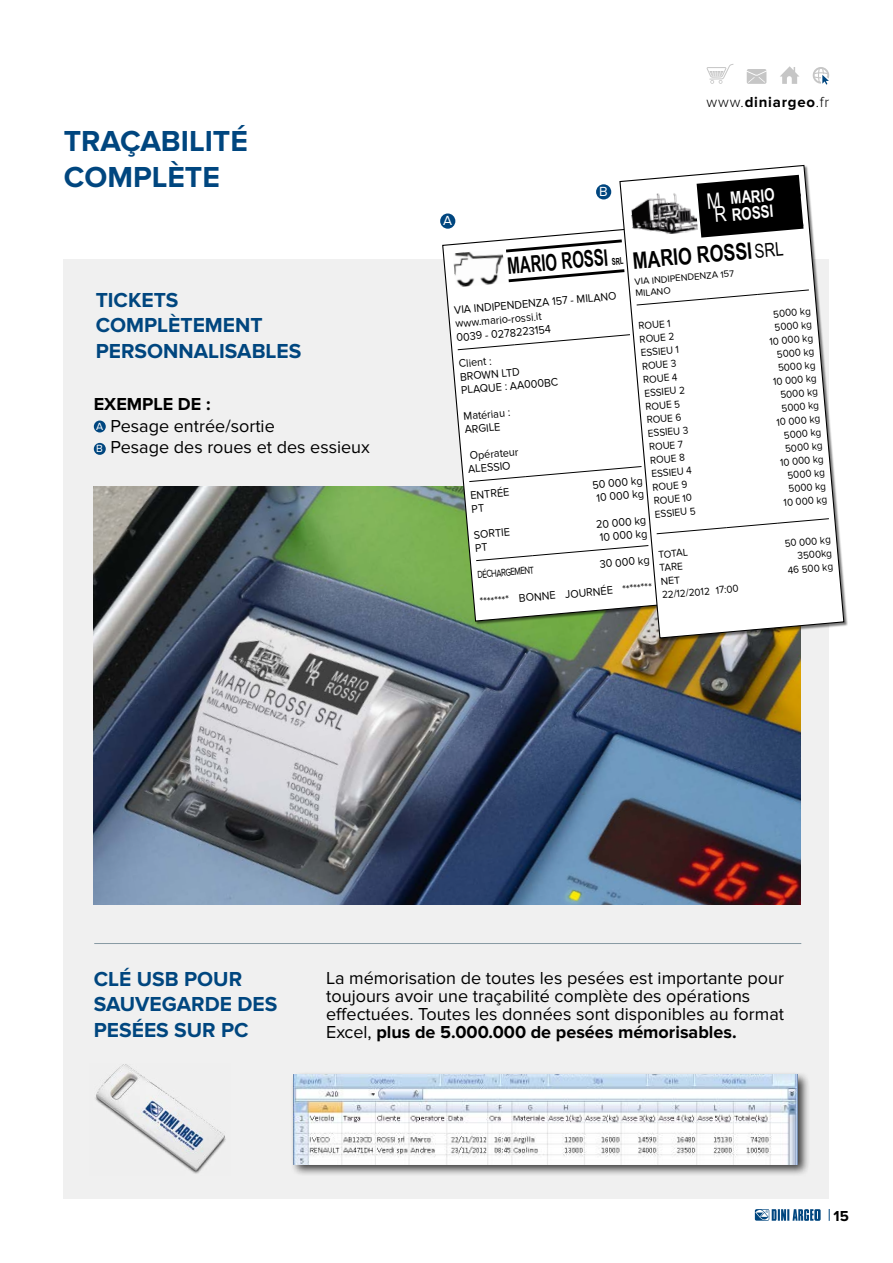
<style>
.page{position:relative;width:893px;height:1263px;background:#fff}
.page>*{position:absolute;margin:0;border:0;box-sizing:border-box;transform-origin:0 0}
.t1{font:700 30px/36px "Proxima Nova";color:#00467f}
.t2{font:700 22.8px "Arial Narrow";color:#000;scale:.95 1}
.t3{font:700 22.8px "Arial Narrow";color:#000;scale:.8 1}
.t4{font:700 21px/25.2px "Proxima Nova";color:#00467f}
.t5{font:18px/18px "Proxima Nova";color:#000}
.t6{font:700 17.1px/16.2px "Arial Narrow";color:#fff;scale:.95 1}
.t7{font:700 15px "Proxima Nova";letter-spacing:.05em;color:#000}
.t8{font:13.65px "Proxima Nova";color:#fff}
.t9{font:11.4px/13.4px "Proxima Nova";color:#000;scale:.95 1}
.t10{font:10.5px "Proxima Nova";color:#000;scale:.95 1}
.t11{font:10.5px "Proxima Nova";color:#000;scale:.75 1}
.t12{font:9.6px/11.4px "Proxima Nova";color:#000}
.s1{font-weight:700}
.s2{font-size:10.8px;color:#fff}
.s3{font-weight:300}
.s4{font-weight:400;font-size:19.05px}
</style>
<div class="page">
<svg style="left:829px;top:1209px;width:1px;height:12px"></svg>
<svg style="left:755px;top:1209px;width:66px;height:12px"></svg>
<svg style="left:813px;top:67px;width:16px;height:18px"></svg>
<svg style="left:780px;top:66px;width:19px;height:18px"></svg>
<svg style="left:747px;top:69px;width:19px;height:15px"></svg>
<svg style="left:707px;top:64px;width:27px;height:20px"></svg>
<div style="left:64px;top:259px;width:765px;height:940px;background:#f0f0f0"></div>
<hr style="left:94px;top:943px;width:707px;height:1px;background:#879aa3">
<img style="left:94px;top:486px;width:707px;height:419px">
<img style="left:95px;top:1064px;width:131px;height:110px">
<div style="left:290px;top:1071px;width:520px;height:106px;background:#000;opacity:.75"></div>
<img style="left:294px;top:1075px;width:504px;height:89px">
<div style="left:440px;top:213px;width:15px;height:16px;background:#00467f;border-radius:50%"></div>
<div style="left:596px;top:184px;width:15px;height:15px;background:#00467f;border-radius:50%"></div>
<div style="left:94px;top:420px;width:12px;height:12px;background:#00467f;border-radius:50%"></div>
<div style="left:94px;top:443px;width:12px;height:12px;background:#00467f;border-radius:50%"></div>
<svg style="left:442px;top:228px;width:177px;height:394px"></svg>
<svg style="left:619px;top:164px;width:226px;height:475px"></svg>
<svg style="left:503px;top:238px;width:124px;height:46px"></svg>
<svg style="left:697px;top:175px;width:109px;height:63px"></svg>
<svg style="left:661px;top:576px;width:19px;height:9px"></svg>
<h1 class="t1" style="left:64px;top:124px;width:186px">TRAÇABILITÉ<br>COMPLÈTE</h1>
<p class="t4" style="left:96px;top:288px;width:84px">TICKETS<br>COMPL</p>
<p class="t4" style="left:168px;top:313px;width:27px">ÈTEMENT</p>
<p class="t4" style="left:96px;top:338px;width:14px">PERSONNALISABLES</p>
<p class="t5" style="left:94px;top:394px;width:278px;line-height:21.6px"><span class="s1">EXEMPLE DE :<br></span><span class="s2">A</span> Pesage entrée/sortie<br><span class="s2">B</span> Pesage des roues et des essieux</p>
<p class="t7" style="left:707px;top:93px;width:124px"><span class="s3">www.</span>DINIARGEO<span class="s3">.fr</span></p>
<p class="t8" style="left:599px;top:184px;width:10px">B</p>
<p class="t6" style="left:730px;top:189px;width:48px;rotate:-5deg">MARIO<br>ROSSI</p>
<p class="t2" style="left:631px;top:244px;width:161px;rotate:-5deg">MARIO ROSSI<span class="s4">SRL</span></p>
<p class="t12" style="left:634px;top:276px;width:101px;rotate:-5deg">VIA INDIPENDENZA 157<br>MILANO</p>
<p class="t10" style="left:638px;top:320px;width:35px;rotate:-5deg">ROUE 1</p>
<p class="t8" style="left:443px;top:213px;width:10px">A</p>
<p class="t3" style="left:506px;top:249px;width:128px;rotate:-5deg">MARIO ROSSI</p>
<p class="t9" style="left:454px;top:303px;width:173px;rotate:-5deg">VIA INDIPENDENZA 157 - MILANO www.mario-rossi.it<br>0039 - 0278223154</p>
<p class="t9" style="left:458px;top:357px;width:104px;rotate:-5deg">Client :<br>BROWN LTD<br>PLAQUE : AA000BC</p>
<p class="t9" style="left:463px;top:410px;width:51px;rotate:-5deg">Matériau :<br>ARGILE</p>
<p class="t9" style="left:466px;top:449px;width:56px;rotate:-5deg">Opérateur<br>ALESSIO</p>
<p class="t9" style="left:470px;top:489px;width:43px;rotate:-5deg">ENTRÉE<br>PT</p>
<p class="t9" style="left:592px;top:478px;width:55px;rotate:-5deg">50 000 kg<br>10 000 kg</p>
<p class="t9" style="left:473px;top:528px;width:40px;rotate:-5deg">SORTIE<br>PT</p>
<p class="t9" style="left:595px;top:518px;width:55px;rotate:-5deg">20 000 kg<br>10 000 kg</p>
<p class="t11" style="left:477px;top:569px;width:77px;rotate:-5deg">DÉCHARGEMENT</p>
<p class="t10" style="left:773px;top:308px;width:41px;rotate:-5deg">5000 kg</p>
<p class="t10" style="left:774px;top:321px;width:41px;rotate:-5deg">5000 kg</p>
<p class="t10" style="left:639px;top:333px;width:38px;rotate:-5deg">ROUE 2</p>
<p class="t10" style="left:769px;top:335px;width:47px;rotate:-5deg">10 000 kg</p>
<p class="t10" style="left:640px;top:347px;width:42px;rotate:-5deg">ESSIEU 1</p>
<p class="t10" style="left:776px;top:348px;width:41px;rotate:-5deg">5000 kg</p>
<p class="t10" style="left:641px;top:360px;width:38px;rotate:-5deg">ROUE 3</p>
<p class="t10" style="left:777px;top:362px;width:41px;rotate:-5deg">5000 kg</p>
<p class="t10" style="left:643px;top:374px;width:38px;rotate:-5deg">ROUE 4</p>
<p class="t10" style="left:772px;top:376px;width:47px;rotate:-5deg">10 000 kg</p>
<p class="t10" style="left:644px;top:387px;width:44px;rotate:-5deg">ESSIEU 2</p>
<p class="t10" style="left:780px;top:389px;width:41px;rotate:-5deg">5000 kg</p>
<p class="t10" style="left:645px;top:400px;width:38px;rotate:-5deg">ROUE 5</p>
<p class="t10" style="left:781px;top:402px;width:41px;rotate:-5deg">5000 kg</p>
<p class="t10" style="left:646px;top:414px;width:38px;rotate:-5deg">ROUE 6</p>
<p class="t10" style="left:776px;top:416px;width:47px;rotate:-5deg">10 000 kg</p>
<p class="t10" style="left:647px;top:427px;width:44px;rotate:-5deg">ESSIEU 3</p>
<p class="t10" style="left:783px;top:429px;width:41px;rotate:-5deg">5000 kg</p>
<p class="t10" style="left:649px;top:441px;width:37px;rotate:-5deg">ROUE 7</p>
<p class="t10" style="left:785px;top:442px;width:41px;rotate:-5deg">5000 kg</p>
<p class="t10" style="left:650px;top:454px;width:38px;rotate:-5deg">ROUE 8</p>
<p class="t10" style="left:780px;top:456px;width:47px;rotate:-5deg">10 000 kg</p>
<p class="t10" style="left:651px;top:468px;width:44px;rotate:-5deg">ESSIEU 4</p>
<p class="t10" style="left:787px;top:469px;width:41px;rotate:-5deg">5000 kg</p>
<p class="t10" style="left:652px;top:481px;width:38px;rotate:-5deg">ROUE 9</p>
<p class="t10" style="left:788px;top:483px;width:41px;rotate:-5deg">5000 kg</p>
<p class="t10" style="left:653px;top:495px;width:42px;rotate:-5deg">ROUE 10</p>
<p class="t10" style="left:783px;top:497px;width:47px;rotate:-5deg">10 000 kg</p>
<p class="t10" style="left:654px;top:508px;width:44px;rotate:-5deg">ESSIEU 5</p>
<p class="t10" style="left:784px;top:537px;width:50px;rotate:-5deg">50 000 kg</p>
<p class="t10" style="left:658px;top:548px;width:32px;rotate:-5deg">TOTAL</p>
<p class="t10" style="left:797px;top:550px;width:38px;rotate:-5deg">3500kg</p>
<p class="t10" style="left:787px;top:564px;width:49px;rotate:-5deg">46 500 kg</p>
<p class="t9" style="left:599px;top:558px;width:54px;rotate:-5deg">30 000 kg</p>
<p class="t9" style="left:479px;top:595px;width:183px;rotate:-5deg">******** BONNE JOURNÉE ********</p>
<p class="t10" style="left:659px;top:562px;width:26px;rotate:-5deg">TARE</p>
<p class="t10" style="left:661px;top:589px;width:83px;rotate:-5deg">22/12/2012 17:00</p>
<p class="t4" style="left:94px;top:967px;width:106px">CLÉ USB POUR<br>SAUVEGARDE</p>
<p class="t4" style="left:237px;top:992px;width:14px">DES</p>
<p class="t4" style="left:94px;top:1017px;width:95px">PESÉES SUR</p>
<p class="t4" style="left:221px;top:1017px;width:29px">PC</p>
<p class="t5" style="left:326px;top:969px;width:459px">La mémorisation de toutes les pesées est importante pour toujours avoir une traçabilité complète des opérations effectuées. Toutes les données sont disponibles au format Excel, <span class="s1">PLUS DE 5.000.000 DE PESÉES MÉMORISABLES.</span></p>
<p class="t7" style="left:833px;top:1207px;width:17px">15</p>
</div>
